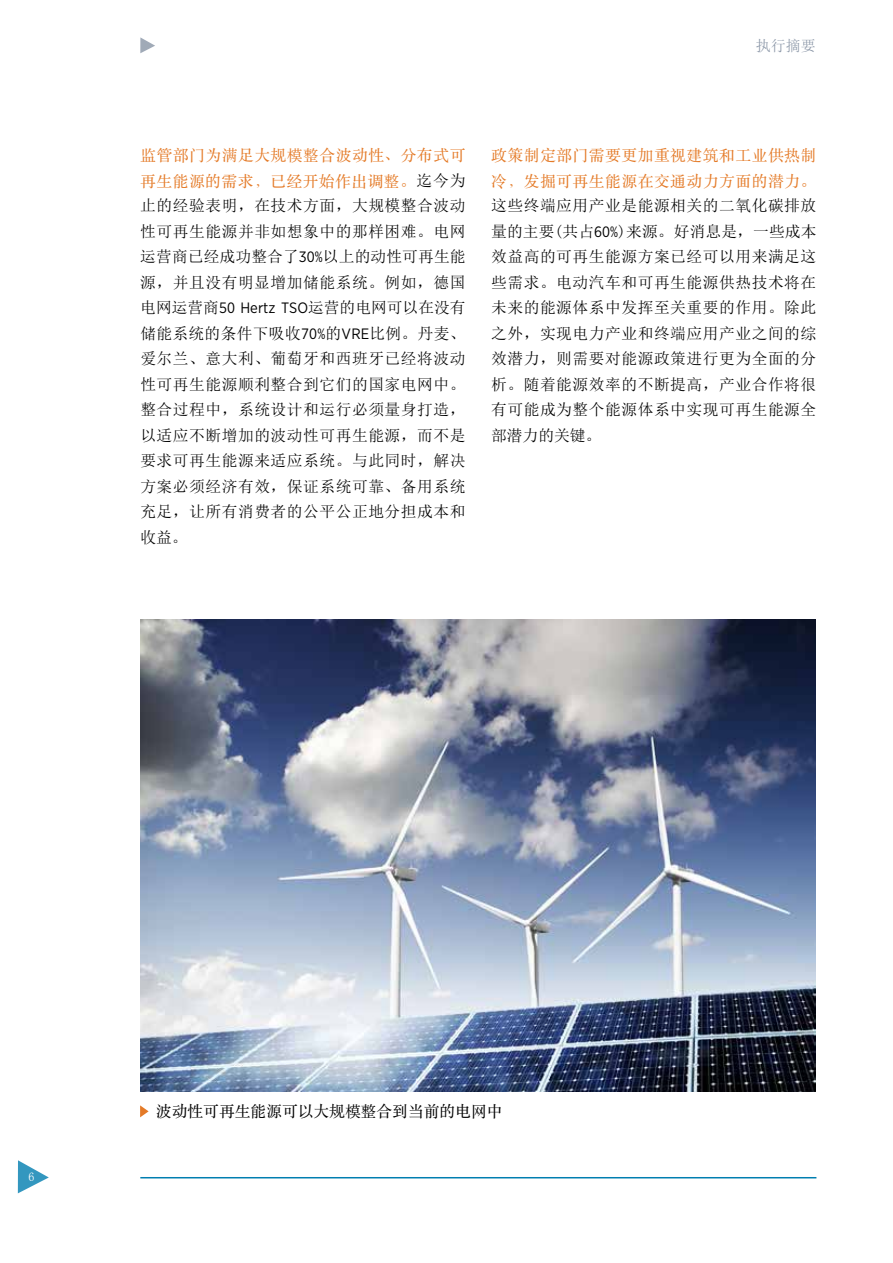
<style>
.page{position:relative;width:893px;height:1263px;background:#fff}
.page>*{position:absolute;margin:0;border:0;box-sizing:border-box;transform-origin:0 0}
.t1{font:15.75px/25.5px "Sim Sun";letter-spacing:.035em;color:#000;text-align:justify}
.t2{font:15.75px/25.5px "ST Songti SC Regular";letter-spacing:.035em;color:#e47a27}
.t3{font:15.75px "ST Songti SC Regular";color:#000}
.t4{font:15px "Sim Sun";color:#8995a6}
.t5{font:12px "Sim Sun";color:#fff}
.s1{font-family:"Sim Sun";color:#000}
.s2{font-family:"Gotham Narrow";font-size:15px}
</style>
<div class="page">
<hr style="left:140px;top:1177px;width:676px;height:1px;background:#007eb0">
<svg style="left:140px;top:1105px;width:9px;height:12px"></svg>
<img style="left:140px;top:619px;width:676px;height:472px">
<svg style="left:18px;top:1160px;width:31px;height:33px"></svg>
<svg style="left:140px;top:37px;width:15px;height:16px"></svg>
<p class="t4" style="left:756px;top:38px;width:61px">执行摘要</p>
<p class="t2" style="left:140px;top:142px;width:327px">监管部门为满足大规模整合波动性、分布式可再生能源的需求，已经开始作出调整。<span class="s1">迄今为</span></p>
<p class="t1" style="left:140px;top:193px;width:327px">止的经验表明，在技术方面，大规模整合波动性可再生能源并非如想象中的那样困难。电网运营商已经成功整合了<span class="s2">30%</span>以上的动性可再生能源，并且没有明显增加储能系统。例如，德国电网运营商<span class="s2">50 Hertz TSO</span>运营的电网可以在没有储能系统的条件下吸收<span class="s2">70%</span>的<span class="s2">VRE</span>比例。丹麦、爱尔兰、意大利、葡萄牙和西班牙已经将波动性可再生能源顺利整合到它们的国家电网中。整合过程中，系统设计和运行必须量身打造，以适应不断增加的波动性可再生能源，而不是要求可再生能源来适应系统。与此同时，解决方案必须经济有效，保证系统可靠、备用系统充足，让所有消费者的公平公正地分担成本和收益。</p>
<p class="t2" style="left:491px;top:142px;width:327px">政策制定部门需要更加重视建筑和工业供热制冷，发掘可再生能源在交通动力方面的潜力。</p>
<p class="t1" style="left:491px;top:193px;width:327px">这些终端应用产业是能源相关的二氧化碳排放量的主要(共占<span class="s2">60%</span>)来源。好消息是，一些成本效益高的可再生能源方案已经可以用来满足这些需求。电动汽车和可再生能源供热技术将在未来的能源体系中发挥至关重要的作用。除此之外，实现电力产业和终端应用产业之间的综效潜力，则需要对能源政策进行更为全面的分析。随着能源效率的不断提高，产业合作将很有可能成为整个能源体系中实现可再生能源全部潜力的关键。</p>
<p class="t5" style="left:29px;top:1171px;width:7px">6</p>
<p class="t3" style="left:156px;top:1101px;width:348px">波动性可再生能源可以大规模整合到当前的电网中</p>
</div>
